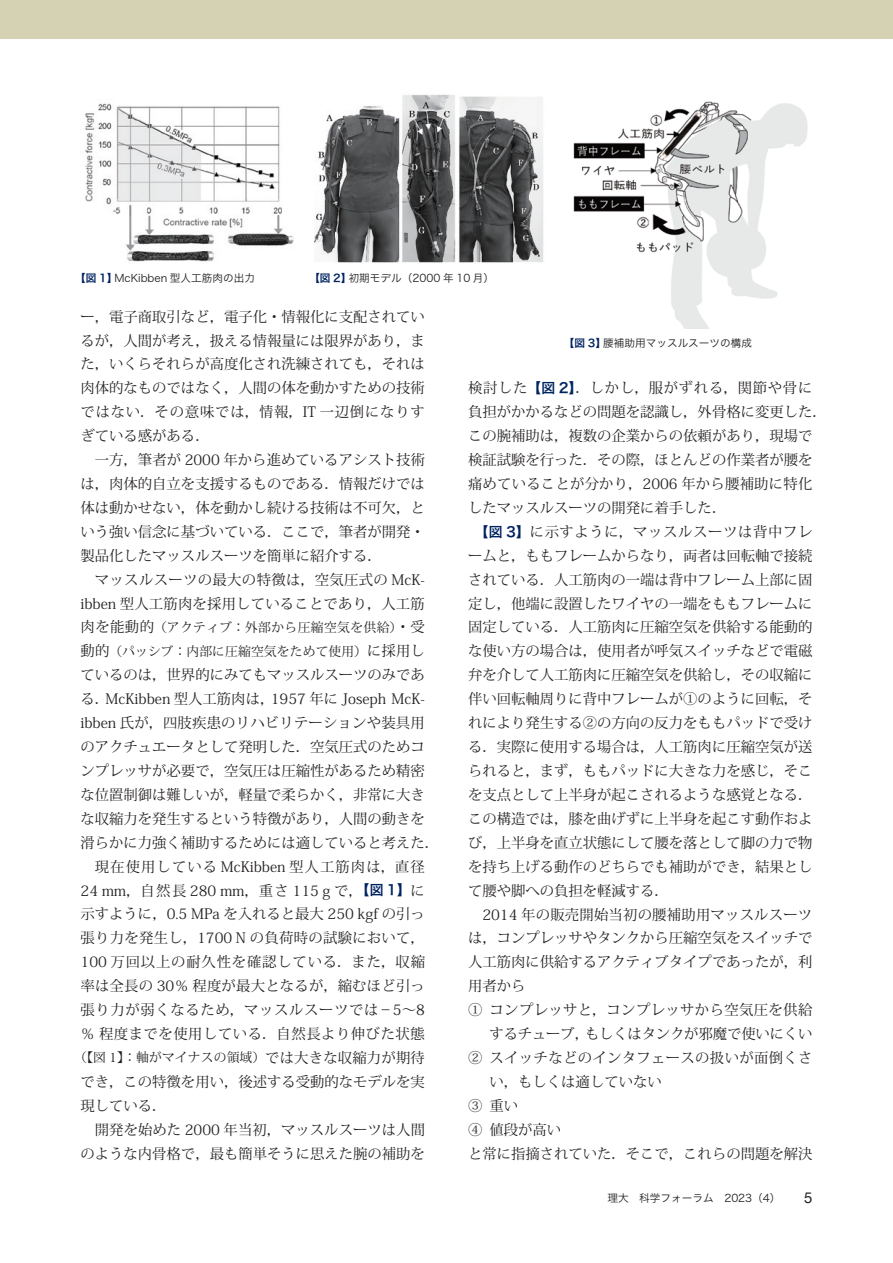
<style>
.page{position:relative;width:893px;height:1263px;background:#fff}
.page>*{position:absolute;margin:0;border:0;box-sizing:border-box;transform-origin:0 0}
.t1{font:14.85px "Helvetica Neue";color:#231f20}
.t2{font:14.4px/23.9px "Koz Min Pr 6 N";color:#231f20}
.t3{font:14.4px "Koz Min Pr 6 N";letter-spacing:.025em;color:#231f20}
.t4{font:12.75px/23.9px "Koz Min Pr 6 N";letter-spacing:.015em;color:#231f20}
.t5{font:10.65px "Hira Kaku Pro W3";color:#231f20}
.s1{font-family:"Hira Kaku Pro W6";color:#002361}
.s2{font-size:14.4px}
.s3{font-family:"Hira Kaku Pro W6";font-size:13.8px;color:#002361}
.s4{font-family:"Ryumin Pr 6"}
</style>
<div class="page">
<div style="left:0;top:0;width:893px;height:38px;background:#d5d2b4"></div>
<img style="left:85px;top:103px;width:209px;height:159px">
<img style="left:315px;top:94px;width:229px;height:169px">
<img style="left:573px;top:101px;width:235px;height:228px">
<p class="t5" style="left:75px;top:268px;width:181px"><span class="s1">【図 1】</span>McKibben 型人工筋肉の出力</p>
<p class="t5" style="left:309px;top:268px;width:186px"><span class="s1">【図 2】</span>初期モデル（2000 年 10 月）</p>
<p class="t2" style="left:81px;top:305px;width:346px">ー，電子商取引など，電子化・情報化に支配されているが，人間が考え，扱える情報量には限界があり，また，いくらそれらが高度化され洗練されても，それは肉体的なものではなく，人間の体を動かすための技術ではない．その意味では，情報，IT 一辺倒になりすぎている感がある．<br>　一方，筆者が 2000 年から進めているアシスト技術は，肉体的自立を支援するものである．情報だけでは体は動かせない，体を動かし続ける技術は不可欠，という強い信念に基づいている．ここで，筆者が開発・製品化したマッスルスーツを簡単に紹介する．<br>　マッスルスーツの最大の特徴は，空気圧式の McK&shy;ibben 型人工筋肉を採用していることであり，人工筋</p>
<p class="t4" style="left:81px;top:615px;width:346px"><span class="s2">肉を能動的</span>（アクティブ：外部から圧縮空気を供給）<span class="s2">・受動的</span>（パッシブ：内部に圧縮空気をためて使用）<span class="s2">に採用し</span></p>
<p class="t2" style="left:81px;top:663px;width:360px">ているのは，世界的にみてもマッスルスーツのみである．McKibben 型人工筋肉は，1957 年に Joseph McK&shy;ibben 氏が，四肢疾患のリハビリテーションや装具用のアクチュエータとして発明した．空気圧式のためコンプレッサが必要で，空気圧は圧縮性があるため精密な位置制御は難しいが，軽量で柔らかく，非常に大きな収縮力を発生するという特徴があり，人間の動きを滑らかに力強く補助するためには適していると考えた．　現在使用している McKibben 型人工筋肉は，直径<br>24 mm，自然長 280 mm，重さ 115 g で，<span class="s3">【図 1】</span>に示すように，0.5 MPa を入れると最大 250 kgf の引っ張り力を発生し，1700 N の負荷時の試験において，<br>100 万回以上の耐久性を確認している．また，収縮率は全長の 30％程度が最大となるが，縮むほど引っ張り力が弱くなるため，マッスルスーツでは<span class="s4">－</span>5～8％程度までを使用している．自然長より伸びた状態</p>
<p class="t4" style="left:74px;top:1046px;width:352px">（【図 1】：軸がマイナスの領域）<span class="s2">では大きな収縮力が期待</span></p>
<p class="t2" style="left:81px;top:1070px;width:346px">でき，この特徴を用い，後述する受動的なモデルを実現している．<br>　開発を始めた 2000 年当初，マッスルスーツは人間のような内骨格で，最も簡単そうに思えた腕の補助を</p>
<p class="t5" style="left:564px;top:333px;width:190px"><span class="s1">【図 3】</span>腰補助用マッスルスーツの構成</p>
<p class="t2" style="left:468px;top:376px;width:360px">検討した<span class="s3">【図 2】</span>．しかし，服がずれる，関節や骨に負担がかかるなどの問題を認識し，外骨格に変更した．この腕補助は，複数の企業からの依頼があり，現場で検証試験を行った．その際，ほとんどの作業者が腰を痛めていることが分かり，2006 年から腰補助に特化したマッスルスーツの開発に着手した．<br><span class="s3">　【図 3】</span>に示すように，マッスルスーツは背中フレームと，ももフレームからなり，両者は回転軸で接続されている．人工筋肉の一端は背中フレーム上部に固定し，他端に設置したワイヤの一端をももフレームに固定している．人工筋肉に圧縮空気を供給する能動的な使い方の場合は，使用者が呼気スイッチなどで電磁弁を介して人工筋肉に圧縮空気を供給し，その収縮に伴い回転軸周りに背中フレームが①のように回転，それにより発生する②の方向の反力をももパッドで受ける．実際に使用する場合は，人工筋肉に圧縮空気が送られると，まず，ももパッドに大きな力を感じ，そこを支点として上半身が起こされるような感覚となる．この構造では，膝を曲げずに上半身を起こす動作および，上半身を直立状態にして腰を落として脚の力で物を持ち上げる動作のどちらでも補助ができ，結果として腰や脚への負担を軽減する．<br>　2014 年の販売開始当初の腰補助用マッスルスーツは，コンプレッサやタンクから圧縮空気をスイッチで人工筋肉に供給するアクティブタイプであったが，利用者から<br>① コンプレッサと，コンプレッサから空気圧を供給</p>
<p class="t2" style="left:489px;top:1022px;width:324px">するチューブ，もしくはタンクが邪魔で使いにくい</p>
<p class="t3" style="left:468px;top:1050px;width:346px">② スイッチなどのインタフェースの扱いが面倒くさ</p>
<p class="t2" style="left:490px;top:1070px;width:174px">い，もしくは適していない</p>
<p class="t2" style="left:468px;top:1094px;width:52px">③ 重い</p>
<p class="t2" style="left:468px;top:1118px;width:95px">④ 値段が高い</p>
<p class="t2" style="left:468px;top:1142px;width:346px">と常に指摘されていた．そこで，これらの問題を解決</p>
<p class="t5" style="left:607px;top:1189px;width:175px">理大　科学フォーラム　2023（4）</p>
<p class="t1" style="left:804px;top:1187px;width:10px">5</p>
</div>
